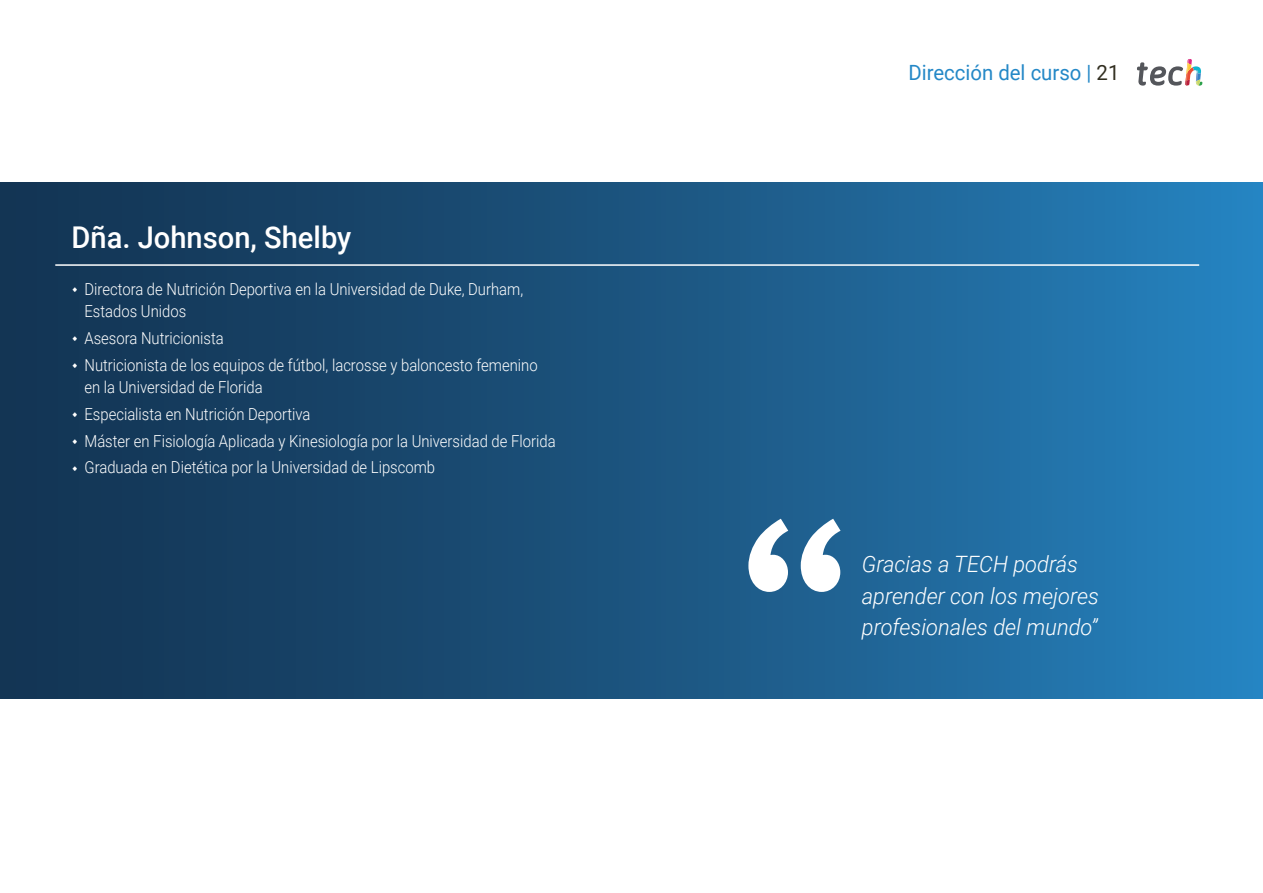
<style>
.page{position:relative;width:1263px;height:893px;background:#fff}
.page>*{position:absolute;margin:0;border:0;box-sizing:border-box;transform-origin:0 0}
.t1{font:500 30px "Roboto";color:#fff}
.t2{font:italic 300 22.5px/31.5px "Roboto";color:#fff}
.t3{font:21px "Roboto";color:#2488c7}
.t4{font:300 16.5px/26.7px "Roboto";color:#fff;scale:.9 1}
.s1{color:#312e20}
</style>
<div class="page">
<div style="left:0;top:182px;width:1263px;height:516px;background:linear-gradient(to right,#122e4b,#2680bb)"></div>
<svg style="left:748px;top:519px;width:92px;height:73px"></svg>
<svg style="left:1137px;top:59px;width:65px;height:27px"></svg>
<hr style="left:55px;top:264px;width:1144px;height:2px;background:#fff">
<svg style="left:73px;top:287px;width:4px;height:5px"></svg>
<svg style="left:73px;top:336px;width:4px;height:5px"></svg>
<svg style="left:73px;top:363px;width:4px;height:5px"></svg>
<svg style="left:73px;top:412px;width:4px;height:5px"></svg>
<svg style="left:73px;top:439px;width:4px;height:5px"></svg>
<svg style="left:73px;top:466px;width:4px;height:5px"></svg>
<h1 class="t1" style="left:71px;top:216px;width:281px">Dña. Johnson, Shelby</h1>
<p class="t4" style="left:85px;top:277px;width:489px;line-height:22.5px">Directora de Nutrición Deportiva en la Universidad de Duke, Durham,<br>Estados Unidos</p>
<p class="t4" style="left:85px;top:324px;width:505px">Asesora Nutricionista<br>Nutricionista de los equipos de fútbol, lacrosse y baloncesto femenino</p>
<p class="t4" style="left:85px;top:373px;width:525px">en la Universidad de Florida<br>Especialista en Nutrición Deportiva<br>Máster en Fisiología Aplicada y Kinesiología por la Universidad de Florida Graduada en Dietética por la Universidad de Lipscomb</p>
<p class="t3" style="left:908px;top:57px;width:213px">Dirección del curso | <span class="s1">21</span></p>
<h2 class="t2" style="left:862px;top:548px;width:239px">Gracias a TECH podrás aprender con los mejores profesionales del mundo”</h2>
</div>
